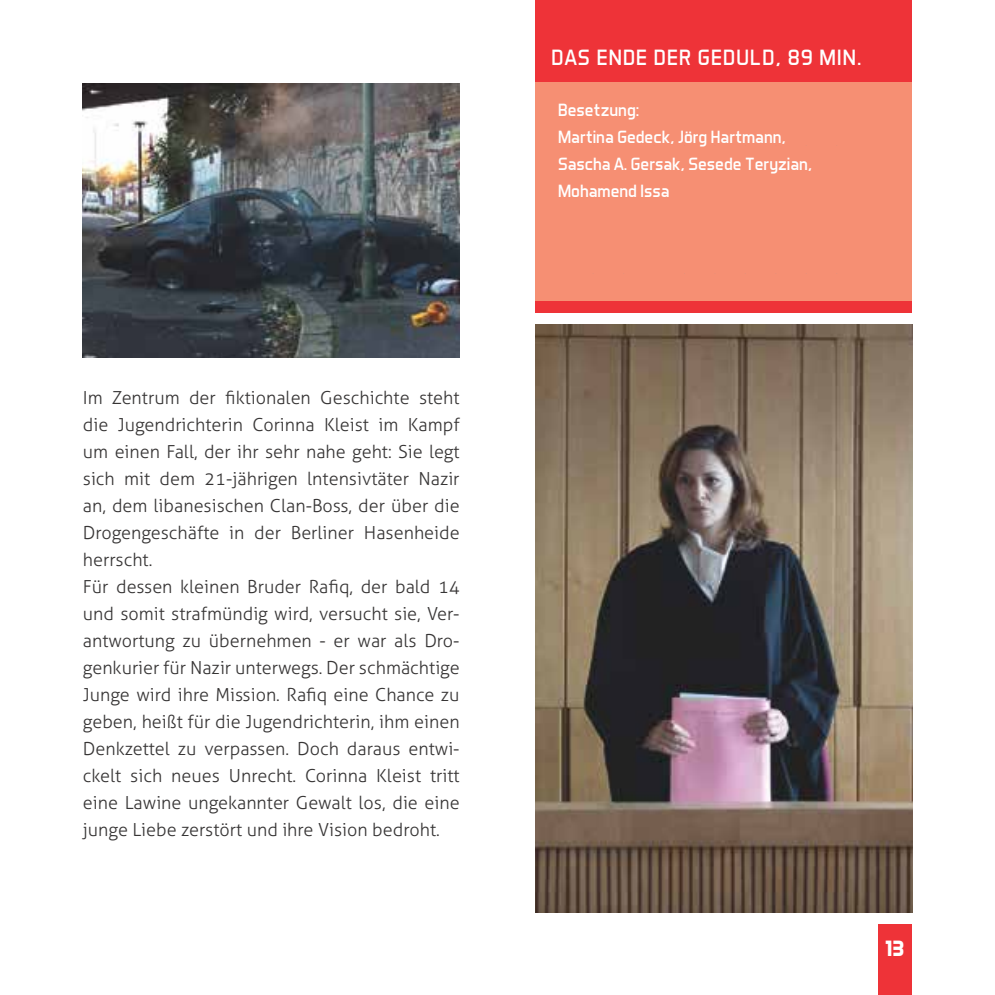
<style>
.page{position:relative;width:995px;height:995px;background:#fff}
.page>*{position:absolute;margin:0;border:0;box-sizing:border-box;transform-origin:0 0}
.t1{font:22.5px "Aero Matics";letter-spacing:.05em;color:#fff}
.t2{font:700 22.5px "Aero Matics";color:#fff}
.t3{font:300 18px/27px "Aller";color:#373535}
.t4{font:18px/27px "Aero Matics";color:#fff}
</style>
<div class="page">
<div style="left:535px;top:81px;width:377px;height:220px;background:#f68f73"></div>
<div style="left:535px;top:0;width:377px;height:81px;background:#ee3338"></div>
<div style="left:535px;top:301px;width:377px;height:12px;background:#ee3338"></div>
<div style="left:878px;top:925px;width:34px;height:70px;background:#ee3338"></div>
<img style="left:83px;top:84px;width:377px;height:274px">
<img style="left:535px;top:324px;width:377px;height:588px">
<p class="t3" style="left:83px;top:384px;width:378px">Im Zentrum der fiktionalen Geschichte steht die Jugendrichterin Corinna Kleist im Kampf um einen Fall, der ihr sehr nahe geht: Sie legt sich mit dem 21-jährigen lntensivtäter Nazir an, dem libanesischen Clan-Boss, der über die Drogengeschäfte in der Berliner Hasenheide herrscht.<br>Für dessen kleinen Bruder Rafiq, der bald 14 und somit strafmündig wird, versucht sie, Ver&shy;antwortung zu übernehmen - er war als Dro&shy;genkurier für Nazir unterwegs. Der schmächtige Junge wird ihre Mission. Rafiq eine Chance zu geben, heißt für die Jugendrichterin, ihm einen Denkzettel zu verpassen. Doch daraus entwi&shy;ckelt sich neues Unrecht. Corinna Kleist tritt eine Lawine ungekannter Gewalt los, die eine junge Liebe zerstört und ihre Vision bedroht.</p>
<p class="t1" style="left:552px;top:44px;width:311px">DAS ENDE DER GEDULD, 89 MIN.</p>
<p class="t4" style="left:558px;top:96px;width:256px">Besetzung:<br>Martina Gedeck, Jörg Hartmann,<br>Sascha A. Gersak, Sesede Teryzian,<br>Mohamend lssa</p>
<p class="t2" style="left:885px;top:935px;width:21px">13</p>
</div>
